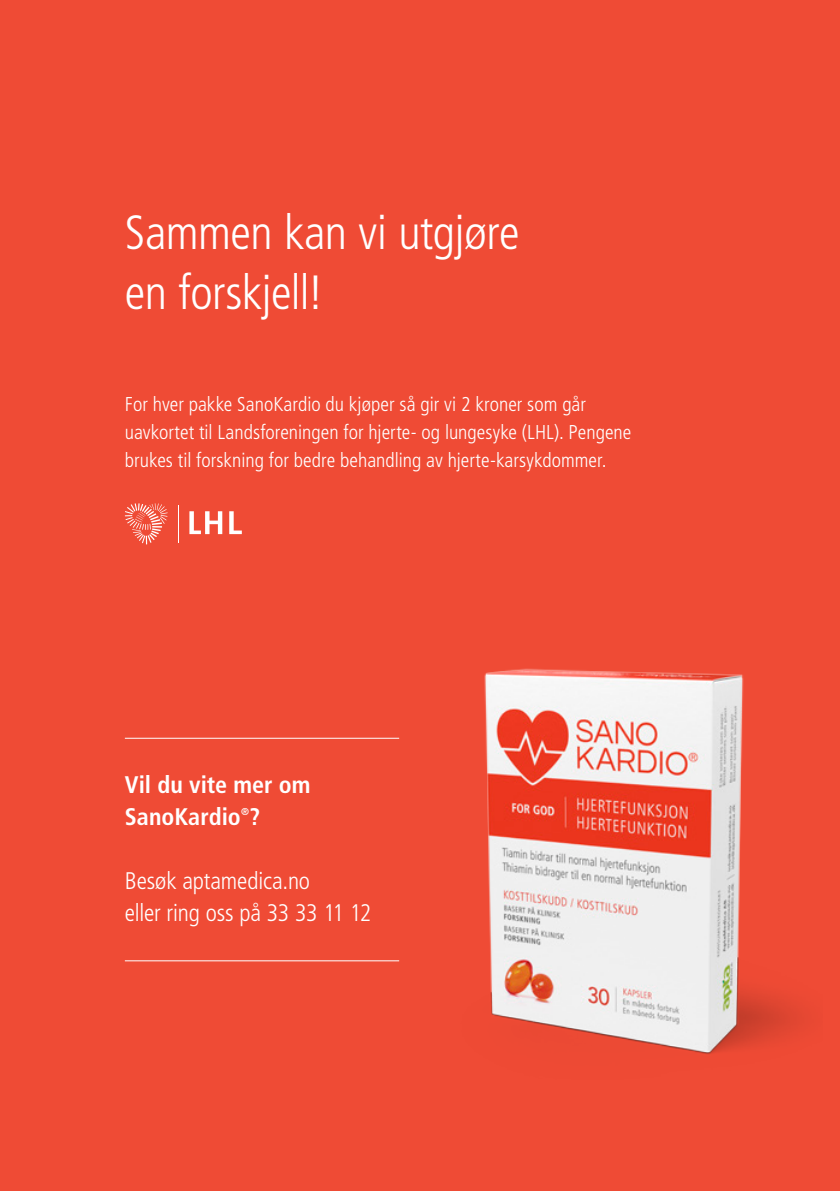
<style>
.page{position:relative;width:840px;height:1191px;background:#fff}
.page>*{position:absolute;margin:0;border:0;box-sizing:border-box;transform-origin:0 0}
.t1{font:300 condensed 48px/60px "Frutiger LT Std";letter-spacing:-.01em;color:#fff}
.t2{font:300 condensed 24px/32px "Frutiger LT Std";letter-spacing:-.005em;color:#fff}
.t3{font:700 condensed 24px "Frutiger LT Std";color:#fff}
.t4{font:300 condensed 20px/28px "Frutiger LT Std";color:#fff}
.t5{font:700 condensed 10px "Frutiger LT Std";color:#fff}
</style>
<div class="page">
<div style="left:0;top:0;width:839px;height:1191px;background:#ef4b35"></div>
<img style="left:484px;top:668px;width:320px;height:386px">
<hr style="left:125px;top:960px;width:274px;height:1px;background:#fff">
<hr style="left:125px;top:737px;width:274px;height:1px;background:#fff">
<svg style="left:229px;top:511px;width:13px;height:23px"></svg>
<hr style="left:178px;top:505px;width:1px;height:38px;background:#fff">
<svg style="left:189px;top:511px;width:33px;height:23px"></svg>
<svg style="left:125px;top:503px;width:42px;height:41px"></svg>
<p class="t1" style="left:125px;top:203px;width:396px">Sammen kan vi utgjøre en forskjell!</p>
<p class="t4" style="left:125px;top:390px;width:508px">For hver pakke SanoKardio du kjøper så gir vi 2 kroner som går uavkortet til Landsforeningen for hjerte- og lungesyke (LHL). Pengene brukes til forskning for bedre behandling av hjerte-karsykdommer.</p>
<p class="t3" style="left:125px;top:770px;width:187px">Vil du vite mer om</p>
<p class="t3" style="left:125px;top:802px;width:137px">SanoKardio ?</p>
<p class="t5" style="left:241px;top:805px;width:9px">®</p>
<p class="t2" style="left:125px;top:865px;width:248px">Besøk aptamedica.no<br>eller ring oss på 33 33 11 12</p>
</div>
